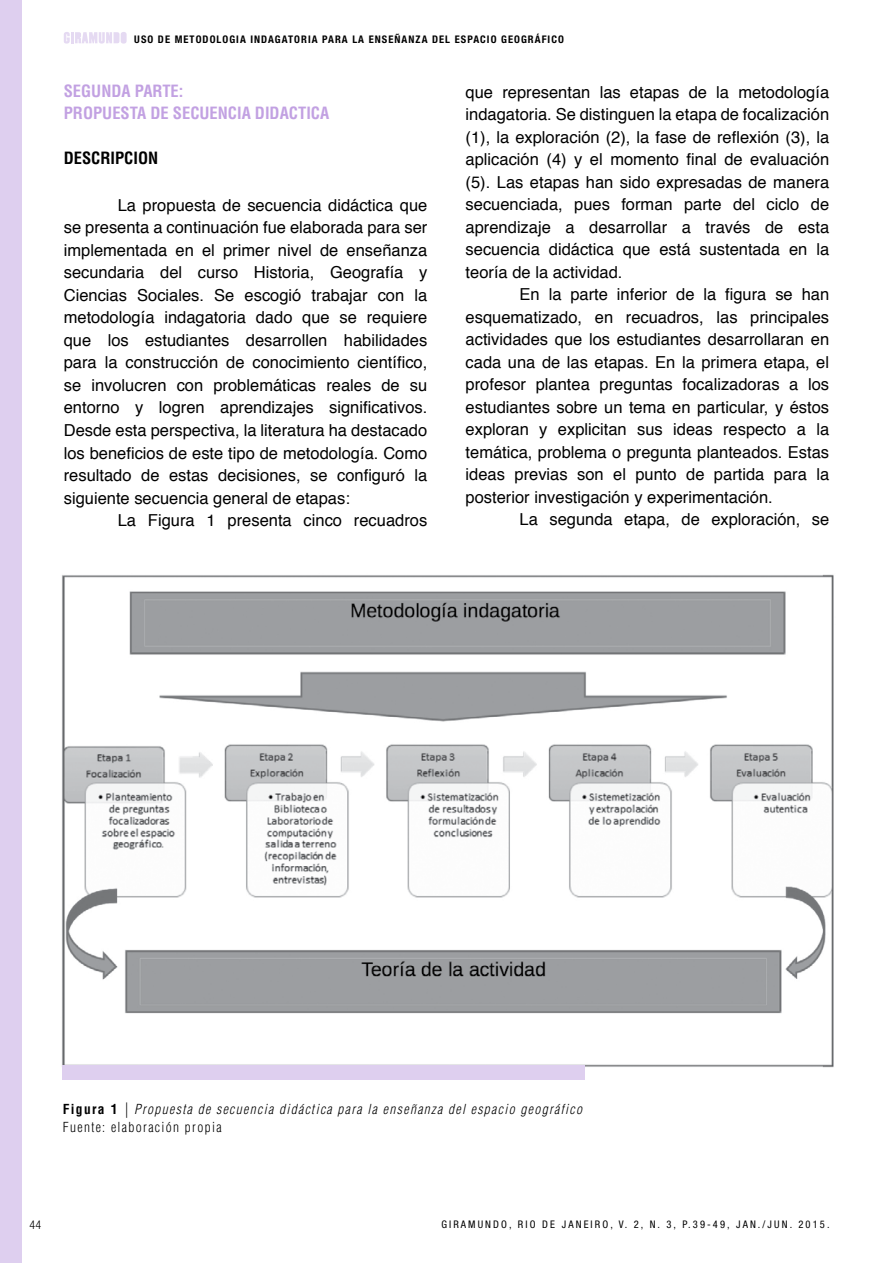
<style>
.page{position:relative;width:893px;height:1263px;background:#fff}
.page>*{position:absolute;margin:0;border:0;box-sizing:border-box;transform-origin:0 0}
.t1{font:16.5px/22.5px "Helvetica";color:#000;text-align:justify}
.t2{font:700 condensed 16.5px/22.5px "Helvetica LT Std";color:#c2a1e2}
.t3{font:700 condensed 16.5px "Helvetica LT Std";color:#000}
.t4{font:italic 300 condensed 13.5px/18px "Helvetica LT Std";letter-spacing:.1em;color:#000}
.t5{font:300 condensed 12px "Helvetica Neue LT Std";color:#000}
.t6{font:700 condensed 10.5px "Helvetica Neue LT Std";letter-spacing:.1em;color:#000}
.t7{font:condensed 10.5px "Helvetica Neue LT Std";letter-spacing:.2em;color:#000}
.s1{font-weight:700;font-style:normal}
.s2{font-style:normal}
</style>
<div class="page">
<div style="left:0;top:0;width:21px;height:1263px;background:#decfef"></div>
<svg style="left:64px;top:32px;width:63px;height:12px"></svg>
<img style="left:62px;top:574px;width:772px;height:495px">
<div style="left:63px;top:1065px;width:522px;height:15px;background:#decfef"></div>
<p class="t6" style="left:134px;top:32px;width:431px">USO DE METODOLOGIA IN DAGATORIA PARA LA ENSEÑANZA DEL ESPACIO GEOGRÁFICO</p>
<p class="t2" style="left:64px;top:80px;width:267px">SEGUNDA PARTE:<br>PROPUESTA DE SECUENCIA DIDACTICA</p>
<p class="t3" style="left:64px;top:148px;width:20px">DESCRIPCION</p>
<p class="t1" style="left:64px;top:194px;width:365px;text-indent:54px">La propuesta de secuencia didáctica que se presenta a continuación fue elaborada para ser implementada en el primer nivel de enseñanza secundaria del curso Historia, Geografía y Ciencias Sociales. Se escogió trabajar con la metodología indagatoria dado que se requiere que los estudiantes desarrollen habilidades para la construcción de conocimiento científico, se involucren con problemáticas reales de su entorno y logren aprendizajes significativos.<br>Desde esta perspectiva, la literatura ha destacado los beneficios de este tipo de metodología. Como resultado de estas decisiones, se configuró la siguiente secuencia general de etapas:</p>
<p class="t1" style="left:118px;top:509px;width:311px">La Figura 1 presenta cinco recuadros</p>
<p class="t1" style="left:466px;top:81px;width:365px">que representan las etapas de la metodología indagatoria. Se distinguen la etapa de focalización (1), la exploración (2), la fase de reflexión (3), la aplicación (4) y el momento final de evaluación (5). Las etapas han sido expresadas de manera secuenciada, pues forman parte del ciclo de aprendizaje a desarrollar a través de esta secuencia didáctica que está sustentada en la teoría de la actividad.</p>
<p class="t1" style="left:466px;top:284px;width:365px;text-indent:54px">En la parte inferior de la figura se han esquematizado, en recuadros, las principales actividades que los estudiantes desarrollaran en cada una de las etapas. En la primera etapa, el profesor plantea preguntas focalizadoras a los estudiantes sobre un tema en particular, y éstos exploran y explicitan sus ideas respecto a la temática, problema o pregunta planteados. Estas ideas previas son el punto de partida para la posterior investigación y experimentación.</p>
<p class="t1" style="left:520px;top:509px;width:311px">La segunda etapa, de exploración, se</p>
<p class="t4" style="left:63px;top:1100px;width:521px"><span class="s1">FIGURA 1</span> | Propuesta de secuencia didáctica para la enseñanza del espacio geográfico<br><span class="s2">Fuente: elaboración propia</span></p>
<p class="t5" style="left:30px;top:1218px;width:13px">44</p>
<p class="t7" style="left:441px;top:1218px;width:303px">GIRAMUNDO, RIO DE JANEIRO, V. 2, N. 3, P.39-49, JAN</p>
<p class="t7" style="left:758px;top:1218px;width:18px">./JUN</p>
<p class="t7" style="left:790px;top:1218px;width:41px">. 2015.</p>
</div>
